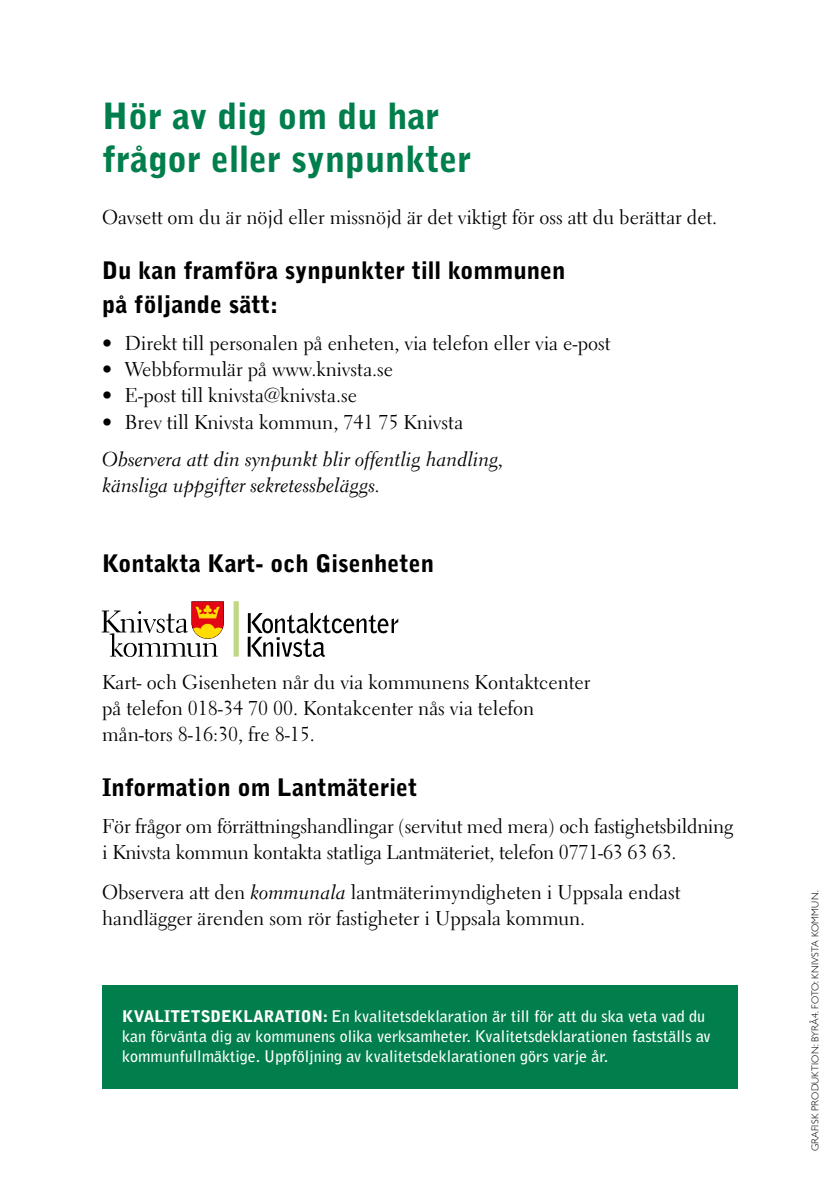
<style>
.page{position:relative;width:840px;height:1191px;background:#fff}
.page>*{position:absolute;margin:0;border:0;box-sizing:border-box;transform-origin:0 0}
.t1{font:900 36px/43.2px "Bell Gothic";color:#007e4b}
.t2{font:900 24px/33.6px "Bell Gothic";color:#000}
.t3{font:20px/26px "Electra LH";color:#000}
.t4{font:20px/26.4px "Electra LH Cursive";color:#000}
.t5{font:700 16px/20px "Bell Gothic";color:#fff}
.t6{font:300 10px "Gill Sans";letter-spacing:.02em;color:#000}
.s1{font-family:"Electra LH Cursive"}
.s2{font-weight:900}
</style>
<div class="page">
<div style="left:102px;top:985px;width:635px;height:104px;background:#007e4b"></div>
<svg style="left:101px;top:601px;width:123px;height:56px"></svg>
<svg style="left:247px;top:612px;width:152px;height:45px"></svg>
<div style="left:233px;top:601px;width:6px;height:55px;background:#c0d786"></div>
<h1 class="t1" style="left:102px;top:95px;width:370px">Hör av dig om du har frågor eller synpunkter</h1>
<p class="t3" style="left:102px;top:204px;width:616px">Oavsett om du är nöjd eller missnöjd är det viktigt för oss att du berättar det.</p>
<p class="t2" style="left:102px;top:254px;width:464px">Du kan framföra synpunkter till kommunen på följande sätt:</p>
<p class="t3" style="left:102px;top:330px;width:509px">• Direkt till personalen på enheten, via telefon eller via e-post</p>
<p class="t3" style="left:102px;top:356px;width:292px">• Webbformulär på www.knivsta.se</p>
<p class="t3" style="left:102px;top:382px;width:256px">• E-post till knivsta@knivsta.se</p>
<p class="t3" style="left:102px;top:409px;width:362px">• Brev till Knivsta kommun, 741 75 Knivsta</p>
<p class="t4" style="left:102px;top:446px;width:402px">Observera att din synpunkt blir offentlig handling, känsliga uppgifter sekretessbeläggs.</p>
<p class="t2" style="left:102px;top:546px;width:333px">Kontakta Kart- och Gisenheten</p>
<p class="t3" style="left:102px;top:669px;width:489px">Kart- och Gisenheten når du via kommunens Kontaktcenter på telefon 018-34 70 00. Kontakcenter nås via telefon mån-tors 8-16:30, fre 8-15.</p>
<p class="t2" style="left:102px;top:771px;width:316px">Information om Lantmäteriet</p>
<p class="t3" style="left:102px;top:813px;width:632px">För frågor om förrättningshandlingar (servitut med mera) och fastighetsbildning i Knivsta kommun kontakta statliga Lantmäteriet, telefon 0771-63 63 63.</p>
<p class="t3" style="left:102px;top:879px;width:579px">Observera att den <span class="s1">kommunala</span> lantmäterimyndigheten i Uppsala endast handlägger ärenden som rör fastigheter i Uppsala kommun.</p>
<p class="t5" style="left:122px;top:1006px;width:589px"><span class="s2">KVALITETSDEKLARATION:</span> En kvalitetsdeklaration är till för att du ska veta vad du kan förvänta dig av kommunens olika verksamheter. Kvalitetsdeklarationen fastställs av kommunfullmäktige. Uppföljning av kvalitetsdeklarationen görs varje år.</p>
<p class="t6" style="left:806px;top:1151px;width:262px;rotate:-90deg">GRAFISK PRODUKTION: BYRÅ4. FOTO: KNIVSTA KOMMUN.</p>
</div>
